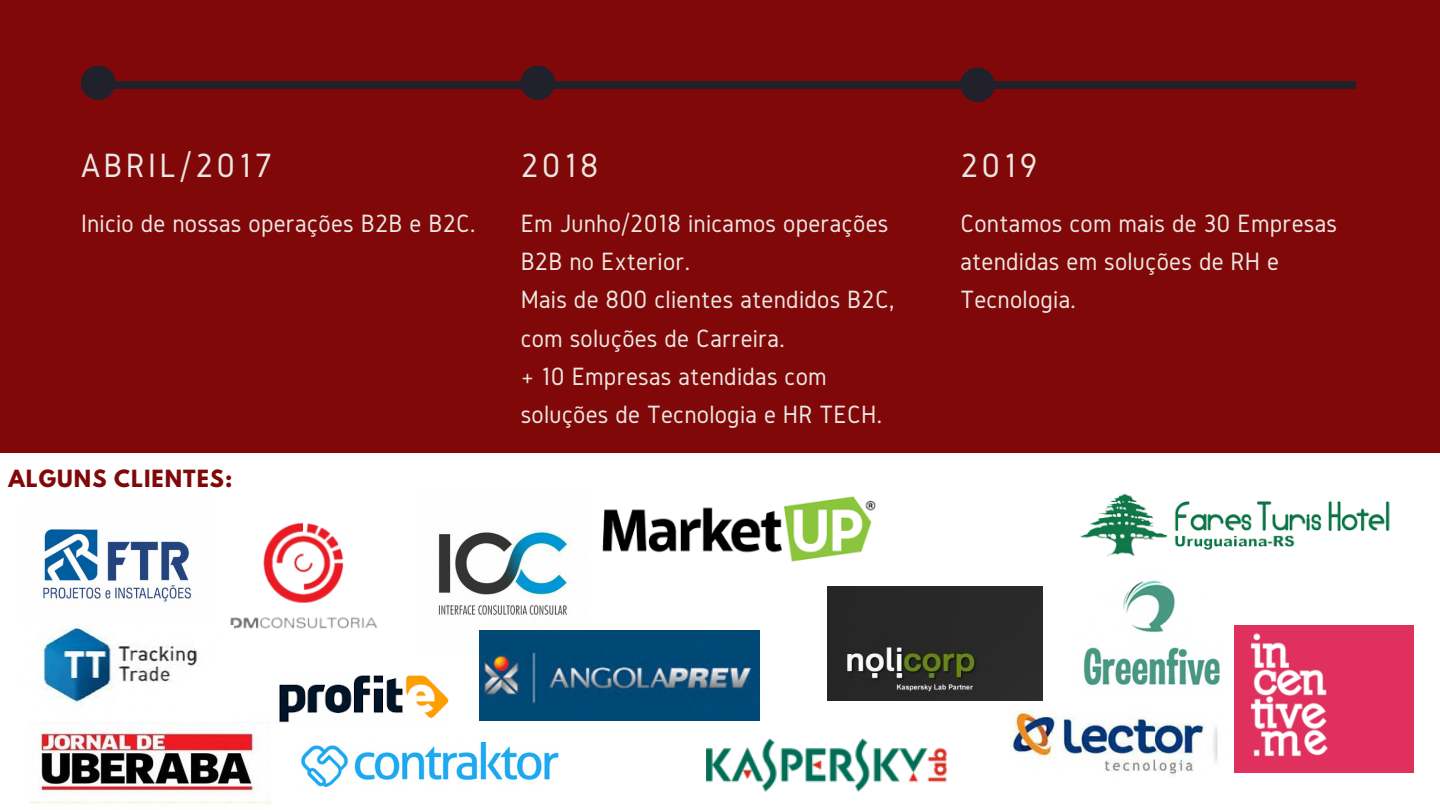
<style>
.page{position:relative;width:1440px;height:810px;background:#fff}
.page>*{position:absolute;margin:0;border:0;box-sizing:border-box;transform-origin:0 0}
.t1{font:35px "Gidole";letter-spacing:.1em;color:#ede6e2}
.t2{font:26px/38.2px "Gidole";letter-spacing:.01em;color:#ede6e2}
.t3{font:700 21px "League Spartan";letter-spacing:.05em;color:#800808}
</style>
<div class="page">
<div style="left:0;top:0;width:1440px;height:453px;background:#800808"></div>
<div style="left:81px;top:81px;width:1275px;height:7px;background:#20212a"></div>
<svg style="left:81px;top:66px;width:35px;height:34px"></svg>
<svg style="left:960px;top:68px;width:35px;height:34px"></svg>
<svg style="left:521px;top:66px;width:34px;height:34px"></svg>
<img style="left:279px;top:675px;width:170px;height:48px">
<img style="left:1083px;top:580px;width:137px;height:106px">
<img style="left:43px;top:529px;width:149px;height:73px">
<img style="left:230px;top:522px;width:148px;height:107px">
<img style="left:438px;top:530px;width:132px;height:125px">
<img style="left:602px;top:496px;width:274px;height:66px">
<img style="left:480px;top:630px;width:279px;height:91px">
<img style="left:1080px;top:493px;width:310px;height:64px">
<img style="left:30px;top:722px;width:240px;height:83px">
<img style="left:38px;top:626px;width:195px;height:82px">
<img style="left:301px;top:742px;width:258px;height:45px">
<img style="left:1234px;top:626px;width:179px;height:146px">
<img style="left:707px;top:738px;width:240px;height:54px">
<img style="left:827px;top:587px;width:215px;height:114px">
<img style="left:1010px;top:712px;width:208px;height:62px">
<h1 class="t1" style="left:81px;top:146px;width:193px">ABRIL/2017</h1>
<p class="t2" style="left:81px;top:204px;width:396px">Inicio de nossas operações B2B e B2C.</p>
<p class="t3" style="left:8px;top:469px;width:226px">ALGUNS CLIENTES:</p>
<h1 class="t1" style="left:521px;top:146px;width:79px">2018</h1>
<p class="t2" style="left:521px;top:204px;width:375px">Em Junho/2018 inicamos operações<br>B2B no Exterior.<br>Mais de 800 clientes atendidos B2C, com soluções de Carreira.<br>+ 10 Empresas atendidas com soluções de Tecnologia e HR TECH.</p>
<h1 class="t1" style="left:960px;top:146px;width:79px">2019</h1>
<p class="t2" style="left:960px;top:204px;width:378px">Contamos com mais de 30 Empresas atendidas em soluções de RH e<br>Tecnologia.</p>
</div>
